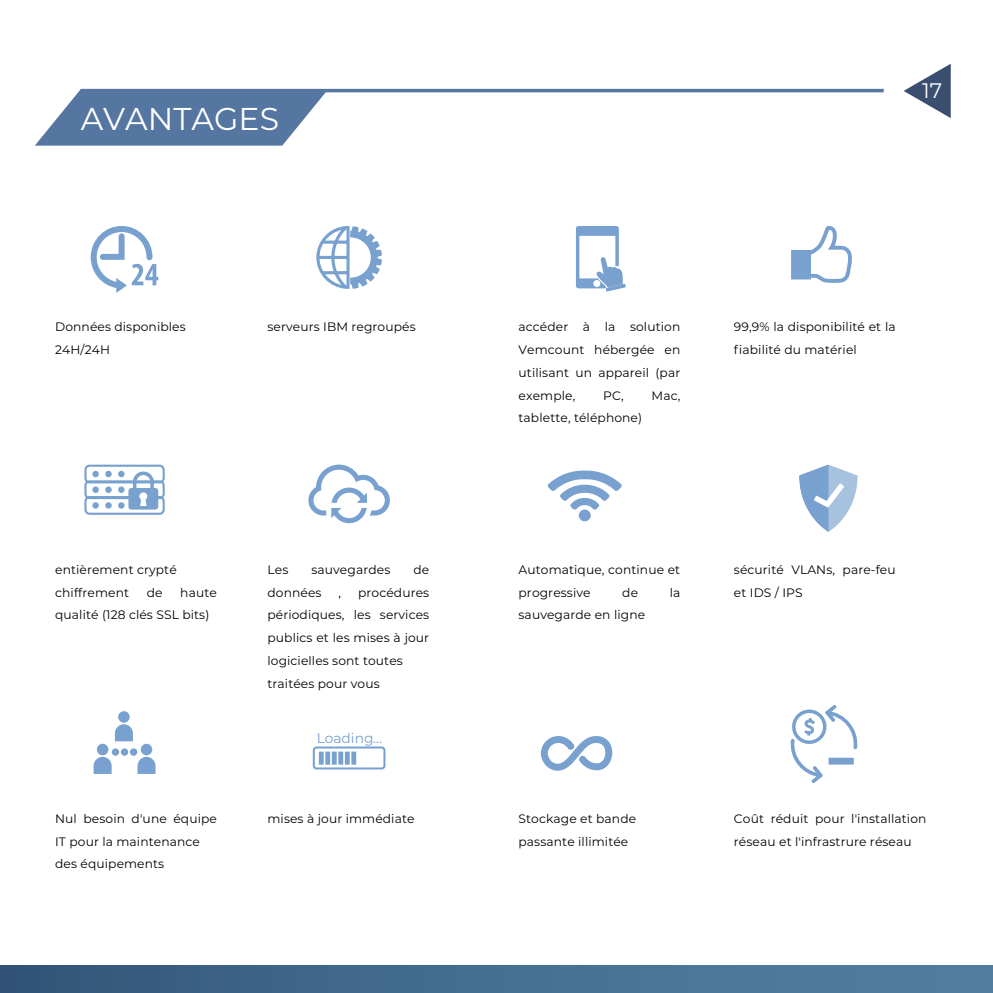
<style>
.page{position:relative;width:993px;height:993px;background:#fff}
.page>*{position:absolute;margin:0;border:0;box-sizing:border-box;transform-origin:0 0}
.t1{font:31.5px "Montserrat";color:#fff}
.t2{font:21px "Montserrat";color:#fff}
.t3{font:13.83px "Montserrat";color:#78a1cf}
.t4{font:12.25px/22.8px "Montserrat";letter-spacing:.01em;color:#000}
</style>
<div class="page">
<svg style="left:91px;top:226px;width:67px;height:67px"></svg>
<div style="left:84px;top:464px;width:81px;height:19px;border:2px solid #78a1cf;border-radius:4px"></div>
<div style="left:92px;top:470px;width:7px;height:7px;background:#78a1cf;border-radius:50%"></div>
<div style="left:105px;top:470px;width:7px;height:7px;background:#78a1cf;border-radius:50%"></div>
<div style="left:118px;top:470px;width:6px;height:7px;background:#78a1cf;border-radius:50%"></div>
<div style="left:84px;top:480px;width:81px;height:19px;border:2px solid #78a1cf;border-radius:4px"></div>
<div style="left:92px;top:486px;width:7px;height:7px;background:#78a1cf;border-radius:50%"></div>
<div style="left:105px;top:486px;width:7px;height:7px;background:#78a1cf;border-radius:50%"></div>
<div style="left:118px;top:486px;width:6px;height:7px;background:#78a1cf;border-radius:50%"></div>
<div style="left:84px;top:496px;width:81px;height:18px;border:2px solid #78a1cf;border-radius:4px"></div>
<div style="left:92px;top:502px;width:7px;height:6px;background:#78a1cf;border-radius:50%"></div>
<div style="left:105px;top:502px;width:7px;height:6px;background:#78a1cf;border-radius:50%"></div>
<svg style="left:118px;top:502px;width:6px;height:6px"></svg>
<div style="left:128px;top:488px;width:30px;height:21px;background:#78a1cf;border-radius:3px"></div>
<svg style="left:133px;top:471px;width:21px;height:35px"></svg>
<svg style="left:540px;top:736px;width:72px;height:34px"></svg>
<svg style="left:799px;top:464px;width:58px;height:67px"></svg>
<svg style="left:316px;top:226px;width:66px;height:63px"></svg>
<div style="left:313px;top:746px;width:72px;height:23px;border:2px solid #78a1cf;border-radius:3px"></div>
<svg style="left:318px;top:751px;width:39px;height:14px"></svg>
<svg style="left:791px;top:226px;width:61px;height:57px"></svg>
<svg style="left:790px;top:705px;width:68px;height:78px"></svg>
<svg style="left:576px;top:226px;width:49px;height:65px"></svg>
<svg style="left:308px;top:464px;width:82px;height:59px"></svg>
<div style="left:118px;top:711px;width:12px;height:11px;background:#78a1cf;border-radius:50%"></div>
<svg style="left:115px;top:724px;width:18px;height:17px"></svg>
<svg style="left:141px;top:743px;width:11px;height:12px"></svg>
<svg style="left:97px;top:743px;width:11px;height:12px"></svg>
<svg style="left:94px;top:747px;width:61px;height:26px"></svg>
<svg style="left:547px;top:470px;width:74px;height:39px"></svg>
<div style="left:578px;top:509px;width:12px;height:12px;background:#78a1cf;border-radius:50%"></div>
<svg style="left:0;top:965px;width:1px;height:27px"></svg>
<div style="left:1px;top:965px;width:991px;height:27px;background:linear-gradient(to right,#34577b,#5282a5)"></div>
<svg style="left:35px;top:89px;width:293px;height:57px"></svg>
<hr style="left:81px;top:89px;width:802px;height:3px;background:#5576a1">
<svg style="left:903px;top:64px;width:47px;height:54px"></svg>
<h1 class="t1" style="left:81px;top:97px;width:200px">AVANTAGES</h1>
<h2 class="t2" style="left:921px;top:76px;width:21px">17</h2>
<p class="t4" style="left:55px;top:315px;width:132px">Données disponibles<br>24H/24H</p>
<p class="t4" style="left:267px;top:315px;width:150px">serveurs IBM regroupés</p>
<p class="t4" style="left:518px;top:315px;width:163px;text-align:justify">accéder à la solution Vemcount hébergée en utilisant un appareil (par exemple,</p>
<p class="t4" style="left:603px;top:383px;width:22px">PC,</p>
<p class="t4" style="left:651px;top:383px;width:30px">Mac,</p>
<p class="t4" style="left:518px;top:406px;width:125px">tablette, téléphone)</p>
<p class="t4" style="left:733px;top:315px;width:163px">99,9% la disponibilité et la fiabilité du matériel</p>
<p class="t4" style="left:55px;top:557px;width:123px">entièrement crypté chiffrement</p>
<p class="t4" style="left:55px;top:580px;width:163px;text-indent:125px">haute qualité (128 clés SSL bits)</p>
<p class="t4" style="left:147px;top:580px;width:17px">de</p>
<p class="t4" style="left:267px;top:557px;width:22px">Les</p>
<p class="t4" style="left:311px;top:557px;width:80px">sauvegardes</p>
<p class="t4" style="left:413px;top:557px;width:17px">de</p>
<p class="t4" style="left:267px;top:580px;width:56px">données</p>
<p class="t4" style="left:338px;top:580px;width:4px">,</p>
<p class="t4" style="left:267px;top:580px;width:163px;text-indent:91px">procédures périodiques, les services publics et les mises à jour logicielles sont toutes traitées pour vous</p>
<p class="t4" style="left:518px;top:557px;width:163px">Automatique, continue et progressive</p>
<p class="t4" style="left:622px;top:580px;width:17px">de</p>
<p class="t4" style="left:669px;top:580px;width:12px">la</p>
<p class="t4" style="left:518px;top:603px;width:128px">sauvegarde en ligne</p>
<p class="t4" style="left:733px;top:557px;width:163px">sécurité VLANs, pare-feu et IDS / IPS</p>
<p class="t3" style="left:317px;top:728px;width:67px">Loading...</p>
<p class="t4" style="left:55px;top:806px;width:163px">Nul besoin d'une équipe<br>IT pour la maintenance des équipements</p>
<p class="t4" style="left:267px;top:806px;width:148px">mises à jour immédiate</p>
<p class="t4" style="left:518px;top:806px;width:119px">Stockage et bande passante illimitée</p>
<p class="t4" style="left:733px;top:806px;width:194px">Coût réduit pour l'installation réseau et l'infrastrure réseau</p>
</div>
